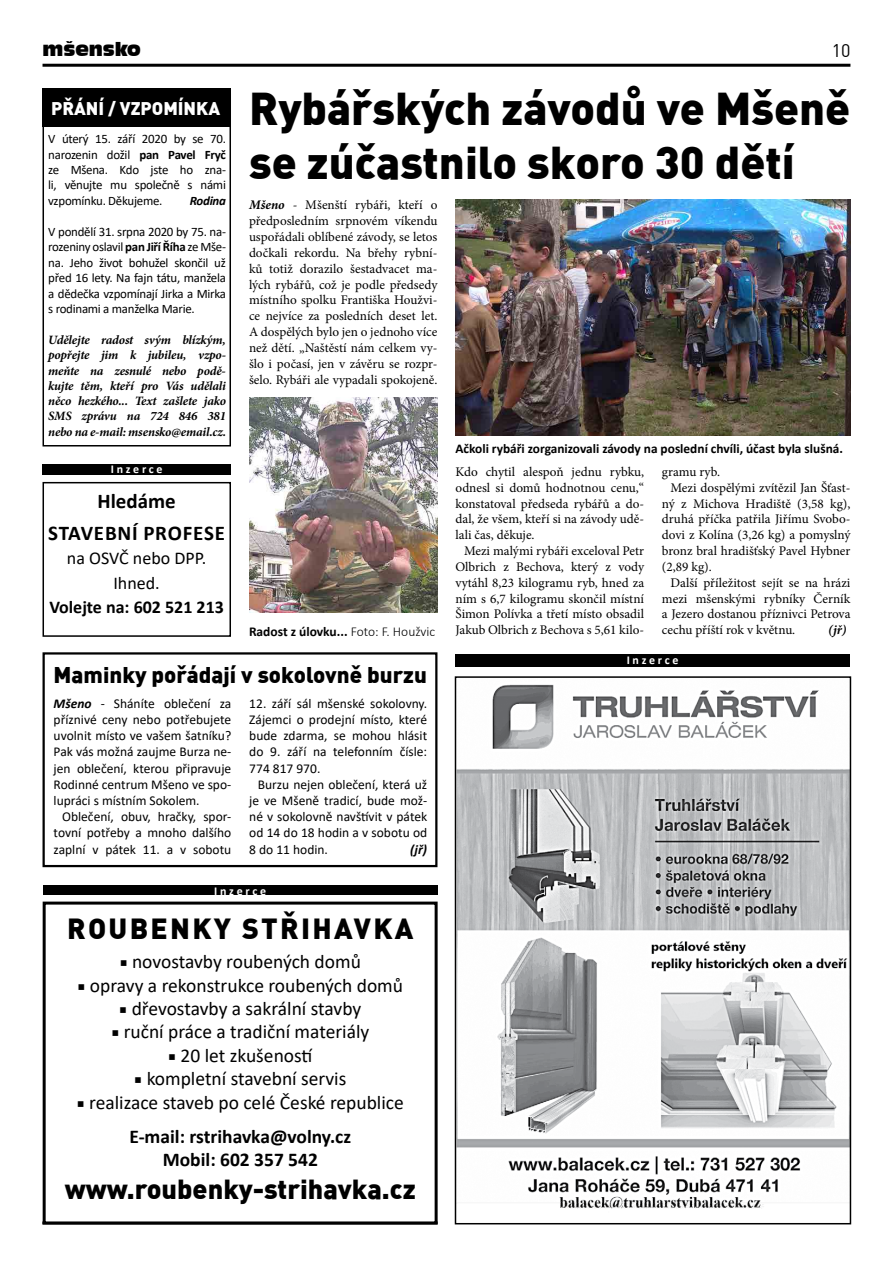
<style>
.page{position:relative;width:893px;height:1263px;background:#fff}
.page>*{position:absolute;margin:0;border:0;box-sizing:border-box;transform-origin:0 0}
.t1{font:900 45px/54px "Unient DINCE";color:#000}
.t2{font:900 28.5px "Unient DINCE";letter-spacing:.08em;color:#000}
.t3{font:900 27px "Unient DINCE";color:#000}
.t4{font:900 22.35px "Unient DINCE";color:#000}
.t5{font:700 21px "Calibri";color:#000}
.t6{font:19.5px/34.2px "Calibri";color:#000;text-align:center}
.t7{font:700 19.5px "Calibri";color:#000}
.t8{font:18px/24.6px "Calibri";color:#000;text-align:center}
.t9{font:700 18px "Calibri";color:#000}
.t10{font:900 18px "Unient DINCE";color:#fff}
.t11{font:18px "Incised 901 BT Compact";color:#000}
.t12{font:18px "Unient DINCE";color:#000}
.t13{font:13.5px/16.2px "Calibri";color:#000;text-align:justify}
.t14{font:700 13.5px "Calibri";color:#000}
.t15{font:italic 700 13.5px "Calibri";color:#000}
.t16{font:700 13.35px "Calibri";color:#000}
.t17{font:13.2px/15.9px "Minion Pro";color:#000;text-align:justify}
.t18{font:italic 700 13.2px "Minion Pro";color:#000}
.t19{font:12.9px/15.5px "Calibri";letter-spacing:-.02em;color:#000;text-align:justify}
.t20{font:italic 700 12.9px "Calibri";letter-spacing:-.02em;color:#000}
.t21{font:italic 700 12.75px/15.3px "Minion Pro";letter-spacing:-.015em;color:#000;text-align:justify}
.t22{font:700 12px "Calibri";color:#fff}
.s1{font-weight:700}
.s2{font-weight:700;font-style:italic}
.s3{font-weight:300}
.s4{font-family:"Minion Pro"}
</style>
<div class="page">
<hr style="left:43px;top:64px;width:807px;height:3px;background:#000">
<div style="left:455px;top:655px;width:395px;height:12px;background:#000"></div>
<img style="left:458px;top:684px;width:390px;height:525px">
<div style="left:455px;top:676px;width:396px;height:548px;border:2px solid #000"></div>
<div style="left:43px;top:652px;width:394px;height:215px;border:2px solid #000"></div>
<hr style="left:42px;top:1221px;width:396px;height:3px;background:#000">
<div style="left:43px;top:901px;width:395px;height:323px;border:3px solid #000"></div>
<div style="left:43px;top:885px;width:395px;height:10px;background:#000"></div>
<img style="left:455px;top:200px;width:395px;height:235px">
<div style="left:43px;top:93px;width:188px;height:353px;border:2px solid #000"></div>
<div style="left:43px;top:89px;width:188px;height:38px;background:#000"></div>
<img style="left:249px;top:398px;width:188px;height:214px">
<div style="left:43px;top:482px;width:188px;height:155px;border:2px solid #000"></div>
<div style="left:43px;top:464px;width:188px;height:10px;background:#000"></div>
<h3 class="t11" style="left:43px;top:39px;width:100px">mšensko</h3>
<h3 class="t12" style="left:832px;top:39px;width:20px">10</h3>
<h3 class="t10" style="left:51px;top:96px;width:171px">PŘÁNÍ / VZPOMÍNKA</h3>
<p class="t19" style="left:48px;top:131px;width:179px">V úterý 15. září 2020 by se 70. narozenin dožil <span class="s1">pan Pavel Fryč </span>ze Mšena. Kdo jste ho zna&shy;li, věnujte mu společně s námi vzpomínku. Děkujeme.</p>
<p class="t20" style="left:190px;top:192px;width:38px">Rodina</p>
<p class="t19" style="left:48px;top:224px;width:179px">V pondělí 31. srpna 2020 by 75. na&shy;rozeniny oslavil <span class="s1">pan Jiří Říha</span> ze Mše&shy;na. Jeho život bohužel skončil už před 16 lety. Na fajn tátu, manžela a dědečka vzpomínají Jirka a Mirka s rodinami a manželka Marie.</p>
<p class="t21" style="left:48px;top:332px;width:179px">Udělejte radost svým blízkým, popřejte jim k jubileu, vzpo&shy;meňte na zesnulé nebo podě&shy;kujte těm, kteří pro Vás udělali něco hezkého... Text zašlete jako SMS zprávu na 724 846 381 nebo na e-mail: msensko@email.cz.</p>
<p class="t22" style="left:111px;top:460px;width:53px">I n z e r c e</p>
<h3 class="t5" style="left:98px;top:487px;width:80px">Hledáme</h3>
<h3 class="t5" style="left:48px;top:518px;width:13px">stavební</h3>
<h3 class="t5" style="left:143px;top:518px;width:13px">profese</h3>
<h3 class="t8" style="left:67px;top:545px;width:141px">na OSVČ nebo DPP.<br>Ihned.</h3>
<h3 class="t9" style="left:49px;top:595px;width:176px">Volejte na: 602 521 213</h3>
<h1 class="t1" style="left:249px;top:79px;width:603px">Rybářských závodů ve Mšeně se zúčastnilo skoro 30 dětí</h1>
<p class="t17" style="left:249px;top:197px;width:190px"><span class="s2">Mšeno</span> - Mšenští rybáři, kteří o předposledním srpnovém víkendu uspořádali oblíbené závody, se letos dočkali rekordu. Na břehy rybní&shy;ků totiž dorazilo šestadvacet ma&shy;lých rybářů, což je podle předsedy místního spolku Františka Houžvi&shy;ce nejvíce za posledních deset let.<br>A dospělých bylo jen o jednoho více než dětí. „Naštěstí nám celkem vy&shy;šlo i počasí, jen v závěru se rozpr&shy;šelo. Rybáři ale vypadali spokojeně.</p>
<p class="t14" style="left:249px;top:622px;width:188px">Radost z úlovku... <span class="s3">Foto: F. Houžvic</span></p>
<p class="t16" style="left:455px;top:439px;width:389px">Ačkoli rybáři zorganizovali závody na poslední chvíli, účast byla slušná.</p>
<p class="t17" style="left:455px;top:464px;width:190px">Kdo chytil alespoň jednu rybku, odnesl si domů hodnotnou cenu,“ konstatoval předseda rybářů a do&shy;dal, že všem, kteří si na závody udě&shy;lali čas, děkuje.</p>
<p class="t17" style="left:455px;top:543px;width:190px;text-indent:9px">Mezi malými rybáři exceloval Petr Olbrich z Bechova, který z vody vytáhl 8,23 kilogramu ryb, hned za ním s 6,7 kilogramu skončil místní Šimon Polívka a třetí místo obsadil Jakub Olbrich z Bechova s 5,61 kilo-</p>
<p class="t17" style="left:662px;top:464px;width:60px">gramu ryb.</p>
<p class="t17" style="left:670px;top:480px;width:181px">Mezi dospělými zvítězil Jan Šťast-</p>
<p class="t17" style="left:662px;top:495px;width:190px">ný z Michova Hradiště (3,58 kg),</p>
<p class="t17" style="left:662px;top:511px;width:190px">druhá příčka patřila Jiřímu Svobo-</p>
<p class="t17" style="left:662px;top:527px;width:190px">dovi z Kolína (3,26 kg) a pomyslný</p>
<p class="t17" style="left:662px;top:543px;width:190px">bronz bral hradišťský Pavel Hybner</p>
<p class="t17" style="left:662px;top:559px;width:51px">(2,89 kg).</p>
<p class="t17" style="left:670px;top:575px;width:181px">Další příležitost sejít se na hrázi</p>
<p class="t17" style="left:662px;top:590px;width:190px">mezi mšenskými rybníky Černík</p>
<p class="t17" style="left:662px;top:606px;width:190px">a Jezero dostanou příznivci Petrova</p>
<p class="t17" style="left:662px;top:622px;width:135px">cechu příští rok v květnu.</p>
<p class="t18" style="left:828px;top:621px;width:20px">(jř)</p>
<h3 class="t4" style="left:54px;top:660px;width:375px">Maminky pořádají v sokolovně burzu</h3>
<p class="t13" style="left:54px;top:695px;width:179px"><span class="s2">Mšeno</span> - Sháníte oblečení za příznivé ceny nebo potřebujete uvolnit místo ve vašem šatníku?<br>Pak vás možná zaujme Burza ne&shy;jen oblečení, kterou připravuje Rodinné centrum Mšeno ve spo&shy;lupráci s místním Sokolem.</p>
<p class="t13" style="left:54px;top:808px;width:179px;text-indent:9px">Oblečení, obuv, hračky, spor&shy;tovní potřeby a mnoho dalšího zaplní v pátek 11. a v sobotu</p>
<p class="t13" style="left:249px;top:695px;width:179px">12. září sál mšenské sokolovny.<br>Zájemci o prodejní místo, které bude zdarma, se mohou hlásit do 9. září na telefonním čísle:<br>774 817 970.</p>
<p class="t13" style="left:249px;top:776px;width:179px;text-indent:9px">Burzu nejen oblečení, která už je ve Mšeně tradicí, bude mož&shy;né v sokolovně navštívit v pátek od 14 do 18 hodin a v sobotu od 8 do 11 hodin.</p>
<p class="t15" style="left:410px;top:840px;width:18px">(jř)</p>
<p class="t22" style="left:214px;top:882px;width:53px">I n z e r c e</p>
<h2 class="t2" style="left:67px;top:910px;width:348px">ROUBENKY STŘIHAVKA</h2>
<h3 class="t6" style="left:120px;top:944px;width:243px"><span class="s4">■</span> novostavby roubených domů</h3>
<h3 class="t6" style="left:78px;top:967px;width:327px"><span class="s4">■</span> opravy a rekonstrukce roubených domů</h3>
<h3 class="t6" style="left:119px;top:991px;width:244px"><span class="s4">■</span> dřevostavby a sakrální stavby</h3>
<h3 class="t6" style="left:111px;top:1014px;width:259px"><span class="s4">■</span> ruční práce a tradiční materiály</h3>
<h3 class="t6" style="left:168px;top:1038px;width:146px"><span class="s4">■</span> 20 let zkušeností</h3>
<h3 class="t6" style="left:134px;top:1061px;width:214px"><span class="s4">■</span> kompletní stavební servis</h3>
<h3 class="t6" style="left:77px;top:1084px;width:329px"><span class="s4">■</span> realizace staveb po celé České republice<br><span class="s1">E-mail: rstrihavka@volny.cz</span></h3>
<h3 class="t7" style="left:163px;top:1146px;width:157px">Mobil: 602 357 542</h3>
<h3 class="t3" style="left:65px;top:1170px;width:353px">www.roubenky-strihavka.cz</h3>
<p class="t22" style="left:627px;top:651px;width:53px">I n z e r c e</p>
</div>
